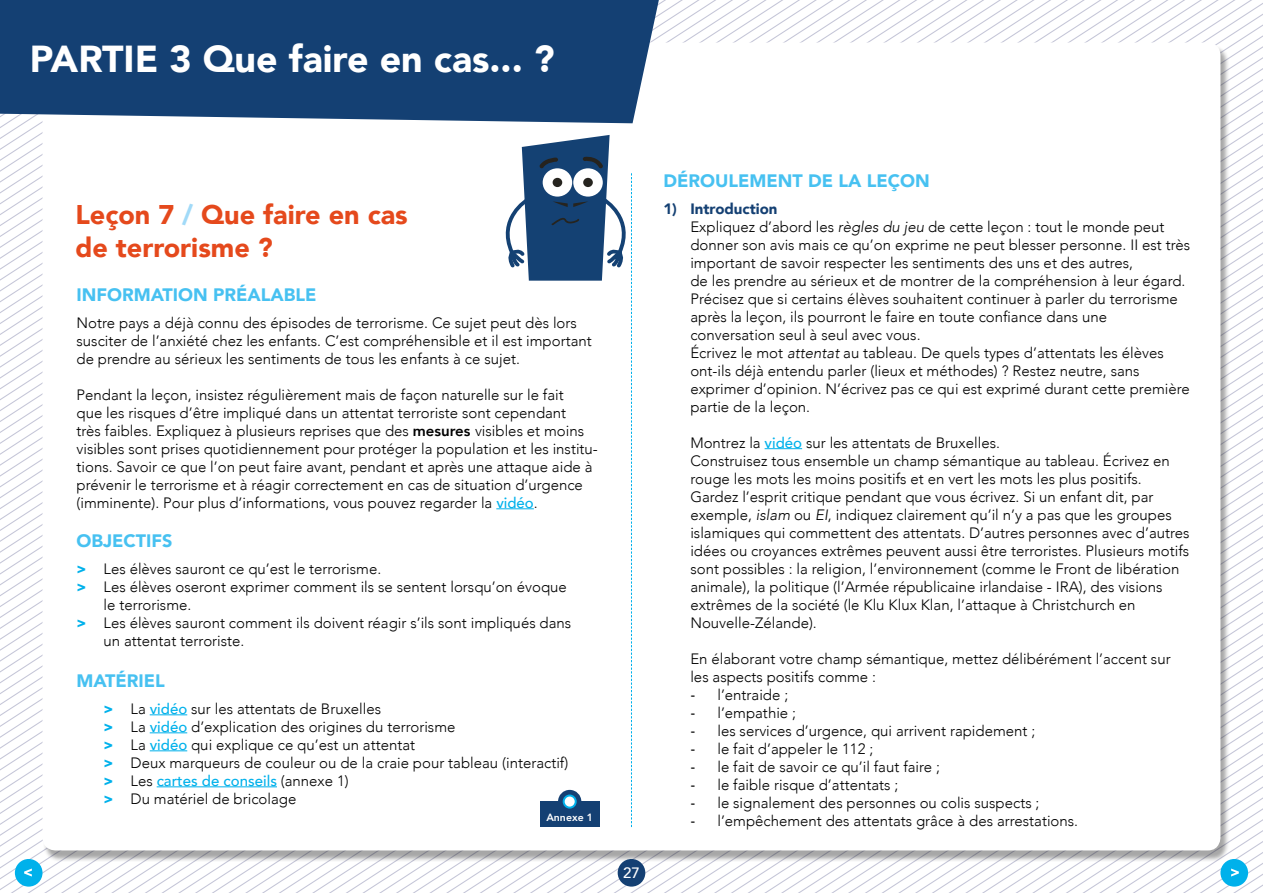
<style>
.page{position:relative;width:1263px;height:893px;background:#fff}
.page>*{position:absolute;margin:0;border:0;box-sizing:border-box;transform-origin:0 0}
.Titel_Deel_wit{font:900 37.5px "Avenir";color:#fff}
.Rode_Titel{font:900 27px "Avenir";color:#e5491c}
.Titel_kapitalen_blau{font:900 18px "Avenir";color:#47c1f1}
.Tab_Nummering_light{font:300 15px/18px "Avenir";color:#000}
.Les_Body_tab{font:300 15px/18px "Avenir";color:#000}
.Les_Body_tab-2{font:500 15px "Avenir";color:#00b1eb}
.Tab_Nummering_cijfer{font:900 15px "Avenir";color:#144073}
.t1{font:500 15px "Avenir";color:#fff}
.t2{font:800 10.5px "Avenir";color:#fff}
.s1{color:#a1daf8}
.s2{font-weight:800}
.s3{font-weight:500;color:#00b1eb}
.s4{font-weight:900;color:#00b1eb}
.s5{font-weight:900}
.s6{font-weight:300;color:#000}
.s7{font-style:italic}
.s8{font-family:"Cambria";font-weight:400}
</style>
<div class="page">
<svg style="left:505px;top:516px;width:758px;height:377px"></svg>
<div style="left:43px;top:45px;width:1187px;height:817px;background:#000;opacity:.35"></div>
<div style="left:43px;top:43px;width:1177px;height:807px;background:#fff;border-radius:13px"></div>
<div style="left:1220px;top:859px;width:28px;height:28px;background:#00b1eb;border-radius:50%"></div>
<svg style="left:1231px;top:868px;width:8px;height:8px"></svg>
<div style="left:15px;top:859px;width:28px;height:28px;background:#00b1eb;border-radius:50%"></div>
<svg style="left:24px;top:868px;width:8px;height:8px"></svg>
<div style="left:618px;top:859px;width:27px;height:28px;background:#144073;border-radius:50%"></div>
<svg style="left:497px;top:135px;width:135px;height:692px"></svg>
<div style="left:540px;top:801px;width:59px;height:26px;background:#144073"></div>
<svg style="left:560px;top:791px;width:20px;height:21px"></svg>
<div style="left:558px;top:790px;width:23px;height:23px;border:3px solid #144073;border-radius:50%"></div>
<div style="left:564px;top:795px;width:12px;height:13px;background:#fff;border-radius:50%"></div>
<div style="left:563px;top:794px;width:14px;height:15px;border:2px solid #00b1eb;border-radius:50%"></div>
<div style="left:0;top:0;width:659px;height:123px;background:#144073"></div>
<hr style="left:496px;top:508px;width:38px;height:1px;background:#00b1eb">
<hr style="left:150px;top:714px;width:37px;height:1px;background:#00b1eb">
<hr style="left:150px;top:732px;width:37px;height:1px;background:#00b1eb">
<hr style="left:150px;top:750px;width:37px;height:1px;background:#00b1eb">
<hr style="left:157px;top:786px;width:120px;height:1px;background:#00b1eb">
<hr style="left:765px;top:448px;width:37px;height:1px;background:#00b1eb">
<h1 class="Titel_Deel_wit" style="left:30px;top:26px;width:526px">PARTIE 3 Que faire en cas... ?</h1>
<h1 class="Rode_Titel" style="left:75px;top:192px;width:334px">Leçon 7 <span class="s1">/</span> Que faire en cas</h1>
<h1 class="Rode_Titel" style="left:75px;top:224px;width:199px">de terrorisme ?</h1>
<h3 class="Titel_kapitalen_blau" style="left:77px;top:279px;width:241px">INFORMATION PRÉALABLE</h3>
<p class="Tab_Nummering_light" style="left:77px;top:313px;width:517px">Notre pays a déjà connu des épisodes de terrorisme. Ce sujet peut dès lors susciter de l’anxiété chez les enfants. C’est compréhensible et il est important de prendre au sérieux les sentiments de tous les enfants à ce sujet.</p>
<p class="Tab_Nummering_light" style="left:77px;top:385px;width:523px">Pendant la leçon, insistez régulièrement mais de façon naturelle sur le fait<br>que les risques d’être impliqué dans un attentat terroriste sont cependant<br>très faibles. Expliquez à plusieurs reprises que des <span class="s2">mesures</span> visibles et moins visibles sont prises quotidiennement pour protéger la population et les institu&shy;tions. Savoir ce que l’on peut faire avant, pendant et après une attaque aide à prévenir le terrorisme et à réagir correctement en cas de situation d’urgence (imminente). Pour plus d’informations, vous pouvez regarder la <span class="s3">vidéo</span>.</p>
<h3 class="Titel_kapitalen_blau" style="left:77px;top:526px;width:97px">OBJECTIFS</h3>
<p class="Les_Body_tab" style="left:77px;top:560px;width:306px"><span class="s4">&gt;</span> Les élèves sauront ce qu’est le terrorisme.</p>
<p class="Les_Body_tab" style="left:104px;top:578px;width:465px;text-indent:-27px"><span class="s4">&gt;</span> Les élèves oseront exprimer comment ils se sentent lorsqu’on évoque le terrorisme.</p>
<p class="Les_Body_tab" style="left:104px;top:614px;width:469px;text-indent:-27px"><span class="s4">&gt;</span> Les élèves sauront comment ils doivent réagir s’ils sont impliqués dans un attentat terroriste.</p>
<h3 class="Titel_kapitalen_blau" style="left:77px;top:665px;width:90px">MATÉRIEL</h3>
<p class="Les_Body_tab" style="left:104px;top:700px;width:279px"><span class="s4">&gt;</span> La <span class="s3">vidéo</span> sur les attentats de Bruxelles</p>
<p class="Les_Body_tab" style="left:104px;top:718px;width:353px"><span class="s4">&gt;</span> La <span class="s3">vidéo</span> d’explication des origines du terrorisme</p>
<p class="Les_Body_tab" style="left:104px;top:736px;width:313px"><span class="s4">&gt;</span> La <span class="s3">vidéo</span> qui explique ce qu’est un attentat</p>
<p class="Les_Body_tab" style="left:104px;top:754px;width:466px"><span class="s4">&gt;</span> Deux marqueurs de couleur ou de la craie pour tableau (interactif)</p>
<p class="Les_Body_tab-2" style="left:104px;top:767px;width:247px"><span class="s5">&gt;</span> <span class="s6">Les</span> cartes de conseils <span class="s6">(annexe 1)</span></p>
<p class="Les_Body_tab" style="left:104px;top:790px;width:194px"><span class="s4">&gt;</span> Du matériel de bricolage</p>
<p class="t2" style="left:546px;top:809px;width:48px">Annexe 1</p>
<p class="t1" style="left:623px;top:860px;width:18px">27</p>
<h3 class="Titel_kapitalen_blau" style="left:663px;top:165px;width:268px">DÉROULEMENT DE LA LEÇON</h3>
<p class="Tab_Nummering_cijfer" style="left:663px;top:195px;width:116px">1) Introduction</p>
<p class="Tab_Nummering_light" style="left:690px;top:217px;width:501px">Expliquez d’abord les <span class="s7">règles du jeu</span> de cette leçon : tout le monde peut donner son avis mais ce qu’on exprime ne peut blesser personne. II est très important de savoir respecter les sentiments des uns et des autres,<br>de les prendre au sérieux et de montrer de la compréhension à leur égard.<br>Précisez que si certains élèves souhaitent continuer à parler du terrorisme après la leçon, ils pourront le faire en toute confiance dans une conversation seul à seul avec vous.</p>
<p class="Tab_Nummering_light" style="left:690px;top:343px;width:501px">Écrivez le mot <span class="s7">attentat</span> au tableau. De quels types d’attentats les élèves ont-ils déjà entendu parler (lieux et méthodes) ? Restez neutre, sans exprimer d’opinion. N’écrivez pas ce qui est exprimé durant cette première partie de la leçon.</p>
<p class="Tab_Nummering_light" style="left:690px;top:433px;width:501px">Montrez la <span class="s3">vidéo</span> sur les attentats de Bruxelles.<br>Construisez tous ensemble un champ sémantique au tableau. Écrivez en rouge les mots les moins positifs et en vert les mots les plus positifs.<br>Gardez l’esprit critique pendant que vous écrivez. Si un enfant dit, par exemple, <span class="s7">islam</span> ou <span class="s7">EI</span>, indiquez clairement qu’il n’y a pas que les groupes islamiques qui commettent des attentats. D’autres personnes avec d’autres idées ou croyances extrêmes peuvent aussi être terroristes. Plusieurs motifs sont possibles : la religion, l’environnement (comme le Front de libération animale), la politique (l’Armée républicaine irlandaise - IRA), des visions extrêmes de la société (le Klu Klux Klan, l’attaque à Christchurch en</p>
<p class="Tab_Nummering_light" style="left:690px;top:613px;width:128px">Nouvelle-Zélande).</p>
<p class="Tab_Nummering_light" style="left:690px;top:649px;width:482px">En élaborant votre champ sémantique, mettez délibérément l’accent sur les aspects positifs comme :</p>
<p class="Tab_Nummering_light" style="left:690px;top:685px;width:99px"><span class="s8">-</span> l’entraide ;</p>
<p class="Tab_Nummering_light" style="left:690px;top:703px;width:107px"><span class="s8">-</span> l’empathie ;</p>
<p class="Tab_Nummering_light" style="left:690px;top:721px;width:346px"><span class="s8">-</span> les services d’urgence, qui arrivent rapidement ;</p>
<p class="Tab_Nummering_light" style="left:690px;top:739px;width:184px"><span class="s8">-</span> le fait d’appeler le 112 ;</p>
<p class="Tab_Nummering_light" style="left:690px;top:757px;width:251px"><span class="s8">-</span> le fait de savoir ce qu’il faut faire ;</p>
<p class="Tab_Nummering_light" style="left:690px;top:775px;width:209px"><span class="s8">-</span> le faible risque d’attentats ;</p>
<p class="Tab_Nummering_light" style="left:690px;top:793px;width:351px"><span class="s8">-</span> le signalement des personnes ou colis suspects ;</p>
<p class="Tab_Nummering_light" style="left:690px;top:811px;width:389px"><span class="s8">-</span> l’empêchement des attentats grâce à des arrestations.</p>
</div>
